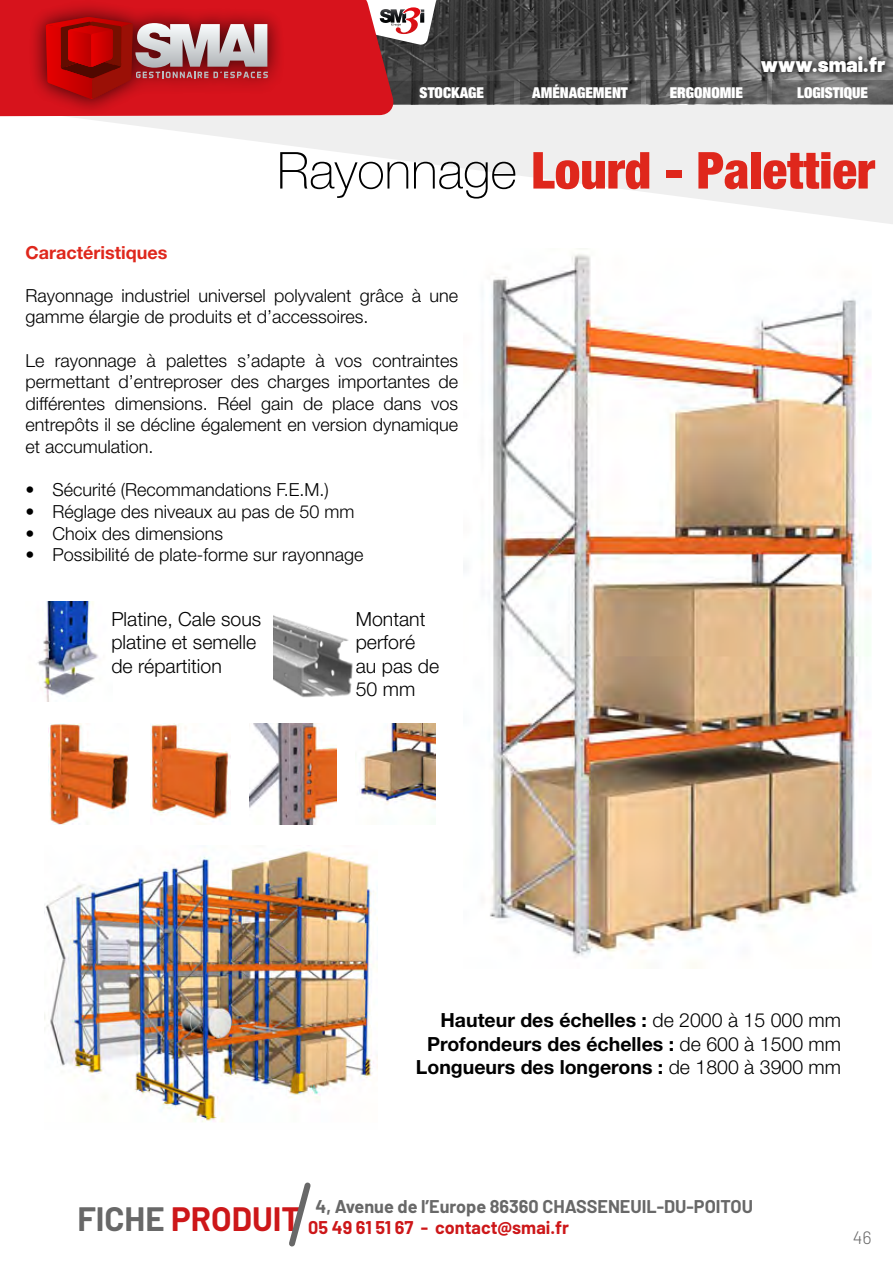
<style>
.page{position:relative;width:893px;height:1263px;background:#fff}
.page>*{position:absolute;margin:0;border:0;box-sizing:border-box;transform-origin:0 0}
.t1{font:900 condensed 51px "Helvetica Neue";color:#df271c}
.t2{font:900 21px "Barlow";color:#fff}
.t3{font:700 19.5px/23.4px "Helvetica Neue";color:#000;text-align:right}
.t4{font:300 19.5px/23.4px "Helvetica Neue";color:#000}
.t5{font:300 18px/21.6px "Helvetica Neue";color:#000}
.t6{font:700 18px/21.6px "Barlow";color:#686868}
.t7{font:700 18px "Helvetica Neue";color:#df271c}
.t8{font:300 18px "Barlow";color:#686868}
.t9{font:900 expanded 15px "Helvetica Neue";color:#fff}
.s1{font-weight:100;font-stretch:normal;color:#000}
.s2{font-weight:300}
.s3{color:#cd1719}
</style>
<div class="page">
<svg style="left:0;top:104px;width:893px;height:120px"></svg>
<svg style="left:395px;top:0;width:498px;height:104px;background:#4c4c4c"></svg>
<svg style="left:395px;top:81px;width:119px;height:23px;background:#404040"></svg>
<svg style="left:520px;top:81px;width:120px;height:23px;background:#494949"></svg>
<svg style="left:646px;top:81px;width:121px;height:23px;background:#606060"></svg>
<svg style="left:772px;top:81px;width:121px;height:23px;background:#6a6a6a"></svg>
<div style="left:0;top:0;width:395px;height:116px;background:#d7131c"></div>
<div style="left:28px;top:0;width:257px;height:117px;background:#000;opacity:.75"></div>
<svg style="left:46px;top:17px;width:222px;height:83px;background:#b63f41"></svg>
<div style="left:754px;top:50px;width:139px;height:30px;background:#000;opacity:.75"></div>
<svg style="left:284px;top:0;width:152px;height:45px"></svg>
<svg style="left:289px;top:1182px;width:22px;height:65px"></svg>
<img style="left:464px;top:248px;width:408px;height:720px">
<img style="left:45px;top:849px;width:333px;height:273px">
<img style="left:48px;top:724px;width:81px;height:100px">
<img style="left:151px;top:724px;width:80px;height:100px">
<img style="left:249px;top:724px;width:88px;height:100px">
<img style="left:359px;top:724px;width:77px;height:84px">
<img style="left:37px;top:601px;width:61px;height:101px">
<img style="left:274px;top:615px;width:79px;height:83px">
<p class="t2" style="left:761px;top:48px;width:126px">www.smai.fr</p>
<p class="t9" style="left:420px;top:84px;width:66px">STOCKAGE</p>
<p class="t9" style="left:532px;top:84px;width:97px">AMÉNAGEMENT</p>
<p class="t9" style="left:670px;top:84px;width:75px">ERGONOMIE</p>
<p class="t9" style="left:797px;top:84px;width:72px">LOGISTIQUE</p>
<h1 class="t1" style="left:277px;top:139px;width:599px"><span class="s1">Rayonnage</span> Lourd - Palettier</h1>
<p class="t7" style="left:26px;top:241px;width:143px">Caractéristiques</p>
<p class="t5" style="left:26px;top:284px;width:434px">Rayonnage industriel universel polyvalent grâce à une gamme élargie de produits et d’accessoires.</p>
<p class="t5" style="left:26px;top:349px;width:434px;text-align:justify">Le rayonnage à palettes s’adapte à vos contraintes permettant d’entreproser des charges importantes de différentes dimensions. Réel gain de place dans vos entrepôts il se décline également en version dynamique et accumulation.</p>
<p class="t5" style="left:26px;top:479px;width:305px">• Sécurité (Recommandations F.E.M.)</p>
<p class="t5" style="left:26px;top:500px;width:331px">• Réglage des niveaux au pas de 50 mm</p>
<p class="t5" style="left:26px;top:522px;width:199px">• Choix des dimensions</p>
<p class="t5" style="left:26px;top:543px;width:340px">• Possibilité de plate-forme sur rayonnage</p>
<p class="t4" style="left:111px;top:607px;width:151px">Platine, Cale sous platine et semelle de répartition</p>
<p class="t4" style="left:356px;top:607px;width:85px">Montant perforé au pas de<br>50 mm</p>
<p class="t3" style="left:416px;top:1008px;width:427px">Hauteur des échelles : <span class="s2">de 2000 à 15 000 mm<br></span>Profondeurs des échelles : <span class="s2">de 600 à 1500 mm<br></span>Longueurs des longerons : <span class="s2">de 1800 à 3900 mm</span></p>
<p class="t6" style="left:77px;top:1194px;width:677px;text-indent:238px">4, Avenue de l’Europe 86360 CHASSENEUIL-DU-POITOU<br><sup>FICHE</sup> <sup>PRODUIT</sup> <span class="s3">05 49 61 51 67 - contact@smai.fr</span></p>
<p class="t8" style="left:853px;top:1224px;width:20px">46</p>
</div>
